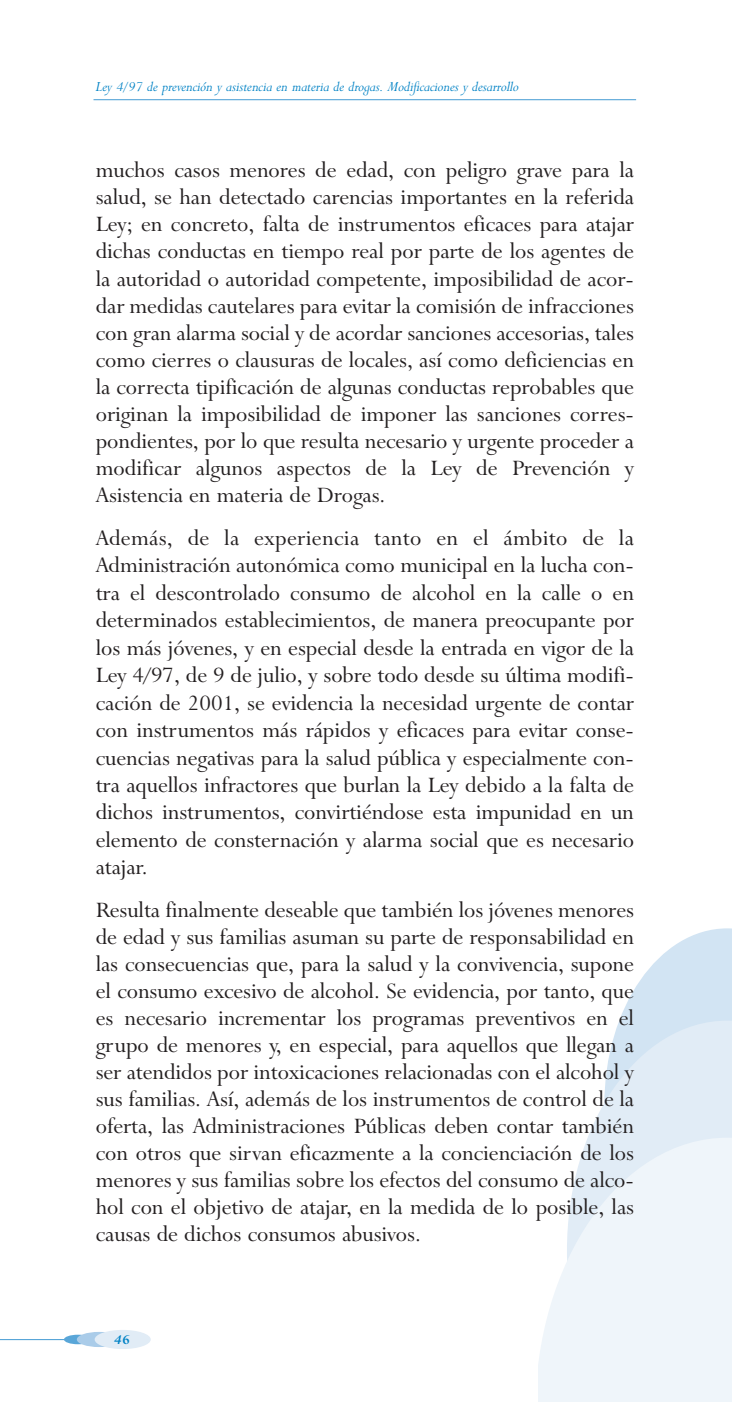
<style>
.page{position:relative;width:732px;height:1402px;background:#fff}
.page>*{position:absolute;margin:0;border:0;box-sizing:border-box;transform-origin:0 0}
.t1{font:24.75px/27px "Lapidary 333 BT";color:#231f20;text-align:justify}
.t2{font:italic 15.75px "Lapidary 333 BT";color:#0082c5}
.t3{font:italic 700 15.75px "Lapidary 333 BT";color:#0082c5}
</style>
<div class="page">
<svg style="left:619px;top:928px;width:112px;height:92px;fill:#d2e4f3"></svg>
<svg style="left:588px;top:1020px;width:143px;height:116px;background:#e2ecf6"></svg>
<svg style="left:538px;top:1136px;width:193px;height:266px;fill:#eff5fa"></svg>
<hr style="left:0;top:1339px;width:135px;height:1px;background:#59a6d8">
<div style="left:64px;top:1334px;width:28px;height:10px;background:#59a6d8;border-radius:50%"></div>
<div style="left:77px;top:1332px;width:44px;height:15px;background:#aacce9;border-radius:50%"></div>
<div style="left:95px;top:1330px;width:56px;height:19px;background:#e1ecf6;border-radius:50%"></div>
<hr style="left:93px;top:99px;width:542px;height:1px;background:#59a6d8">
<p class="t2" style="left:96px;top:77px;width:424px">Ley 4/97 de prevención y asistencia en materia de drogas. Modificaciones y desarrollo</p>
<p class="t1" style="left:96px;top:155px;width:539px">muchos casos menores de edad, con peligro grave para la salud, se han detectado carencias importantes en la referida Ley; en concreto, falta de instrumentos eficaces para atajar dichas conductas en tiempo real por parte de los agentes de la autoridad o autoridad competente, imposibilidad de acor&shy;dar medidas cautelares para evitar la comisión de infracciones con gran alarma social y de acordar sanciones accesorias, tales como cierres o clausuras de locales, así como deficiencias en la correcta tipificación de algunas conductas reprobables que originan la imposibilidad de imponer las sanciones corres&shy;pondientes, por lo que resulta necesario y urgente proceder a modificar algunos aspectos de la Ley de Prevención y Asistencia en materia de Drogas.</p>
<p class="t1" style="left:96px;top:523px;width:539px">Además, de la experiencia tanto en el ámbito de la Administración autonómica como municipal en la lucha con&shy;tra el descontrolado consumo de alcohol en la calle o en determinados establecimientos, de manera preocupante por los más jóvenes, y en especial desde la entrada en vigor de la Ley 4/97, de 9 de julio, y sobre todo desde su última modifi&shy;cación de 2001, se evidencia la necesidad urgente de contar con instrumentos más rápidos y eficaces para evitar conse&shy;cuencias negativas para la salud pública y especialmente con&shy;tra aquellos infractores que burlan la Ley debido a la falta de dichos instrumentos, convirtiéndose esta impunidad en un elemento de consternación y alarma social que es necesario atajar.</p>
<p class="t1" style="left:96px;top:895px;width:539px">Resulta finalmente deseable que también los jóvenes menores de edad y sus familias asuman su parte de responsabilidad en las consecuencias que, para la salud y la convivencia, supone el consumo excesivo de alcohol. Se evidencia, por tanto, que es necesario incrementar los programas preventivos en el grupo de menores y, en especial, para aquellos que llegan a ser atendidos por intoxicaciones relacionadas con el alcohol y sus familias. Así, además de los instrumentos de control de la oferta, las Administraciones Públicas deben contar también con otros que sirvan eficazmente a la concienciación de los menores y sus familias sobre los efectos del consumo de alco&shy;hol con el objetivo de atajar, en la medida de lo posible, las causas de dichos consumos abusivos.</p>
<p class="t3" style="left:114px;top:1329px;width:17px">46</p>
</div>
